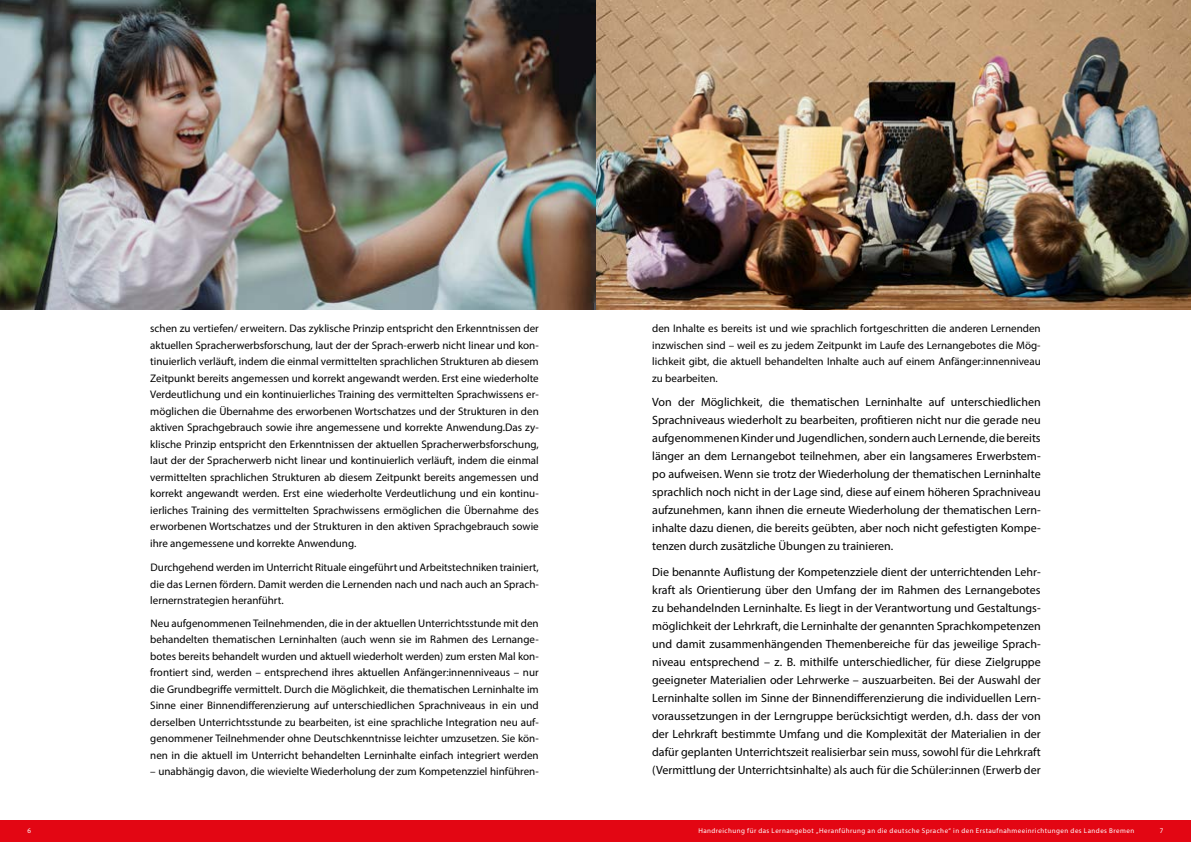
<style>
.page{position:relative;width:1191px;height:842px;background:#fff}
.page>*{position:absolute;margin:0;border:0;box-sizing:border-box;transform-origin:0 0}
.t1{font:12px/18px "Myriad Pro";color:#000;text-align:justify}
.t2{font:11px/16.5px "Myriad Pro";color:#000;text-align:justify}
.t3{font:7px "Myriad Pro";letter-spacing:.065em;color:#fff}
</style>
<div class="page">
<div style="left:0;top:821px;width:1191px;height:21px;background:#e30613"></div>
<img style="left:0;top:0;width:1191px;height:309px">
<p class="t2" style="left:150px;top:320px;width:390px">schen zu vertiefen/ erweitern. Das zyklische Prinzip entspricht den Erkenntnissen der aktuellen Spracherwerbsforschung, laut der der Sprach-erwerb nicht linear und kon&shy;tinuierlich verläuft, indem die einmal vermittelten sprachlichen Strukturen ab diesem Zeitpunkt bereits angemessen und korrekt angewandt werden. Erst eine wiederholte Verdeutlichung und ein kontinuierliches Training des vermittelten Sprachwissens er&shy;möglichen die Übernahme des erworbenen Wortschatzes und der Strukturen in den aktiven Sprachgebrauch sowie ihre angemessene und korrekte Anwendung.Das zy&shy;klische Prinzip entspricht den Erkenntnissen der aktuellen Spracherwerbsforschung, laut der der Spracherwerb nicht linear und kontinuierlich verläuft, indem die einmal vermittelten sprachlichen Strukturen ab diesem Zeitpunkt bereits angemessen und korrekt angewandt werden. Erst eine wiederholte Verdeutlichung und ein kontinu&shy;ierliches Training des vermittelten Sprachwissens ermöglichen die Übernahme des erworbenen Wortschatzes und der Strukturen in den aktiven Sprachgebrauch sowie ihre angemessene und korrekte Anwendung.</p>
<p class="t2" style="left:150px;top:559px;width:390px">Durchgehend werden im Unterricht Rituale eingeführt und Arbeitstechniken trainiert, die das Lernen fördern. Damit werden die Lernenden nach und nach auch an Sprach&shy;lernernstrategien heranführt.</p>
<p class="t2" style="left:150px;top:615px;width:390px">Neu aufgenommenen Teilnehmenden, die in der aktuellen Unterrichtsstunde mit den behandelten thematischen Lerninhalten (auch wenn sie im Rahmen des Lernange&shy;botes bereits behandelt wurden und aktuell wiederholt werden) zum ersten Mal kon&shy;frontiert sind, werden – entsprechend ihres aktuellen Anfänger:innenniveaus – nur die Grundbegriffe vermittelt. Durch die Möglichkeit, die thematischen Lerninhalte im Sinne einer Binnendifferenzierung auf unterschiedlichen Sprachniveaus in ein und derselben Unterrichtsstunde zu bearbeiten, ist eine sprachliche Integration neu auf&shy;genommener Teilnehmender ohne Deutschkenntnisse leichter umzusetzen. Sie kön&shy;nen in die aktuell im Unterricht behandelten Lerninhalte einfach integriert werden</p>
<p class="t2" style="left:150px;top:763px;width:390px">– unabhängig davon, die wievielte Wiederholung der zum Kompetenzziel hinführen-</p>
<p class="t2" style="left:652px;top:320px;width:390px">den Inhalte es bereits ist und wie sprachlich fortgeschritten die anderen Lernenden inzwischen sind – weil es zu jedem Zeitpunkt im Laufe des Lernangebotes die Mög&shy;lichkeit gibt, die aktuell behandelten Inhalte auch auf einem Anfänger:innenniveau zu bearbeiten.</p>
<p class="t1" style="left:652px;top:393px;width:390px">Von der Möglichkeit, die thematischen Lerninhalte auf unterschiedlichen Sprachniveaus wiederholt zu bearbeiten, profitieren nicht nur die gerade neu aufgenommenen Kinder und Jugendlichen, sondern auch Lernende, die bereits länger an dem Lernangebot teilnehmen, aber ein langsameres Erwerbstem&shy;po aufweisen. Wenn sie trotz der Wiederholung der thematischen Lerninhalte sprachlich noch nicht in der Lage sind, diese auf einem höheren Sprachniveau aufzunehmen, kann ihnen die erneute Wiederholung der thematischen Lern&shy;inhalte dazu dienen, die bereits geübten, aber noch nicht gefestigten Kompe&shy;tenzen durch zusätzliche Übungen zu trainieren.</p>
<p class="t1" style="left:652px;top:563px;width:390px">Die benannte Auflistung der Kompetenzziele dient der unterrichtenden Lehr&shy;kraft als Orientierung über den Umfang der im Rahmen des Lernangebotes zu behandelnden Lerninhalte. Es liegt in der Verantwortung und Gestaltungs&shy;möglichkeit der Lehrkraft, die Lerninhalte der genannten Sprachkompetenzen und damit zusammenhängenden Themenbereiche für das jeweilige Sprach&shy;niveau entsprechend – z. B. mithilfe unterschiedlicher, für diese Zielgruppe geeigneter Materialien oder Lehrwerke – auszuarbeiten. Bei der Auswahl der Lerninhalte sollen im Sinne der Binnendifferenzierung die individuellen Lern&shy;voraussetzungen in der Lerngruppe berücksichtigt werden, d.h. dass der von der Lehrkraft bestimmte Umfang und die Komplexität der Materialien in der dafür geplanten Unterrichtszeit realisierbar sein muss, sowohl für die Lehrkraft (Vermittlung der Unterrichtsinhalte) als auch für die Schüler:innen (Erwerb der</p>
<p class="t3" style="left:28px;top:827px;width:5px">6</p>
<p class="t3" style="left:698px;top:827px;width:437px">Handreichung für das Lernangebot „Heranführung an die deutsche Sprache“ in den Erstaufnahmeeinrichtungen des Landes Bremen</p>
<p class="t3" style="left:1159px;top:827px;width:5px">7</p>
</div>
